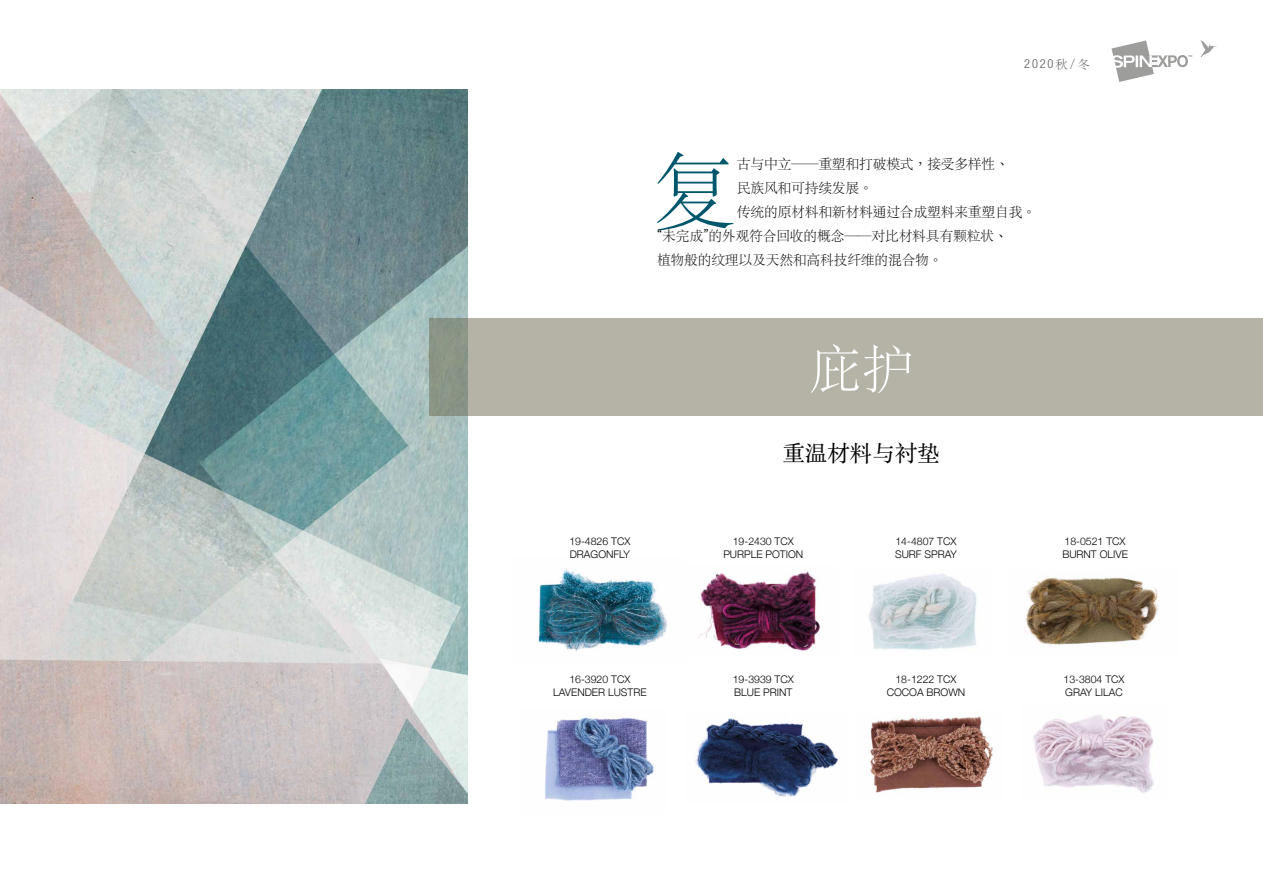
<style>
.page{position:relative;width:1263px;height:893px;background:#fff}
.page>*{position:absolute;margin:0;border:0;box-sizing:border-box;transform-origin:0 0}
.t1{font:83.4px "ST Songti TC Light";color:#00576c}
.t2{font:52.5px "ST Songti TC Light";color:#fff}
.t3{font:22.5px "ST Songti TC Regular";color:#000}
.t4{font:13.8px "ST Songti TC Light";letter-spacing:-.015em;color:#000}
.t5{font:300 condensed 12.3px "Helvetica Neue LT";color:#575756}
.t6{font:300 10.5px/12.8px "Helvetica Neue";color:#000}
.t7{font:700 2.7px "Univers LT";color:#9d9d9c}
.s1{font-family:"ST Songti TC Light";font-weight:400;font-stretch:normal}
</style>
<div class="page">
<img style="left:0;top:89px;width:468px;height:715px">
<img style="left:537px;top:569px;width:130px;height:82px">
<img style="left:698px;top:571px;width:122px;height:80px">
<img style="left:869px;top:574px;width:108px;height:76px">
<img style="left:1025px;top:577px;width:134px;height:69px">
<img style="left:545px;top:717px;width:109px;height:84px">
<img style="left:695px;top:717px;width:143px;height:80px">
<img style="left:870px;top:716px;width:123px;height:77px">
<img style="left:1033px;top:715px;width:121px;height:78px">
<svg style="left:1111px;top:40px;width:77px;height:42px"></svg>
<svg style="left:1200px;top:40px;width:17px;height:17px"></svg>
<div style="left:429px;top:318px;width:834px;height:98px;background:#b4b3a6"></div>
<p class="t5" style="left:1024px;top:56px;width:67px">2020<span class="s1">秋/冬</span></p>
<h1 class="t1" style="left:653px;top:138px;width:85px">复</h1>
<h3 class="t4" style="left:737px;top:155px;width:274px">古与中立——重塑和打破模式，接受多样性、</h3>
<h3 class="t4" style="left:737px;top:179px;width:138px">民族风和可持续发展。</h3>
<h3 class="t4" style="left:737px;top:203px;width:301px">传统的原材料和新材料通过合成塑料来重塑自我。</h3>
<h3 class="t4" style="left:657px;top:227px;width:352px">“未完成”的外观符合回收的概念——对比材料具有颗粒状、</h3>
<h3 class="t4" style="left:657px;top:251px;width:287px">植物般的纹理以及天然和高科技纤维的混合物。</h3>
<p class="t6" style="left:569px;top:534px;width:63px">19-4826 TCX<br>DRAGONFLY</p>
<h2 class="t2" style="left:809px;top:336px;width:106px">庇护</h2>
<h3 class="t3" style="left:782px;top:439px;width:159px">重温材料与衬垫</h3>
<p class="t6" style="left:723px;top:534px;width:81px;text-align:center">19-2430 TCX<br>PURPLE POTION</p>
<p class="t6" style="left:895px;top:534px;width:63px">14-4807 TCX<br>SURF SPRAY</p>
<p class="t6" style="left:1062px;top:534px;width:67px">18-0521 TCX<br>BURNT OLIVE</p>
<p class="t6" style="left:553px;top:672px;width:95px;text-align:center">16-3920 TCX<br>LAVENDER LUSTRE</p>
<p class="t6" style="left:733px;top:672px;width:63px">19-3939 TCX<br>BLUE PRINT</p>
<p class="t6" style="left:887px;top:672px;width:80px;text-align:center">18-1222 TCX<br>COCOA BROWN</p>
<p class="t6" style="left:1063px;top:672px;width:63px">13-3804 TCX<br>GRAY LILAC</p>
<p class="t7" style="left:1188px;top:55px;width:6px">TM</p>
</div>
